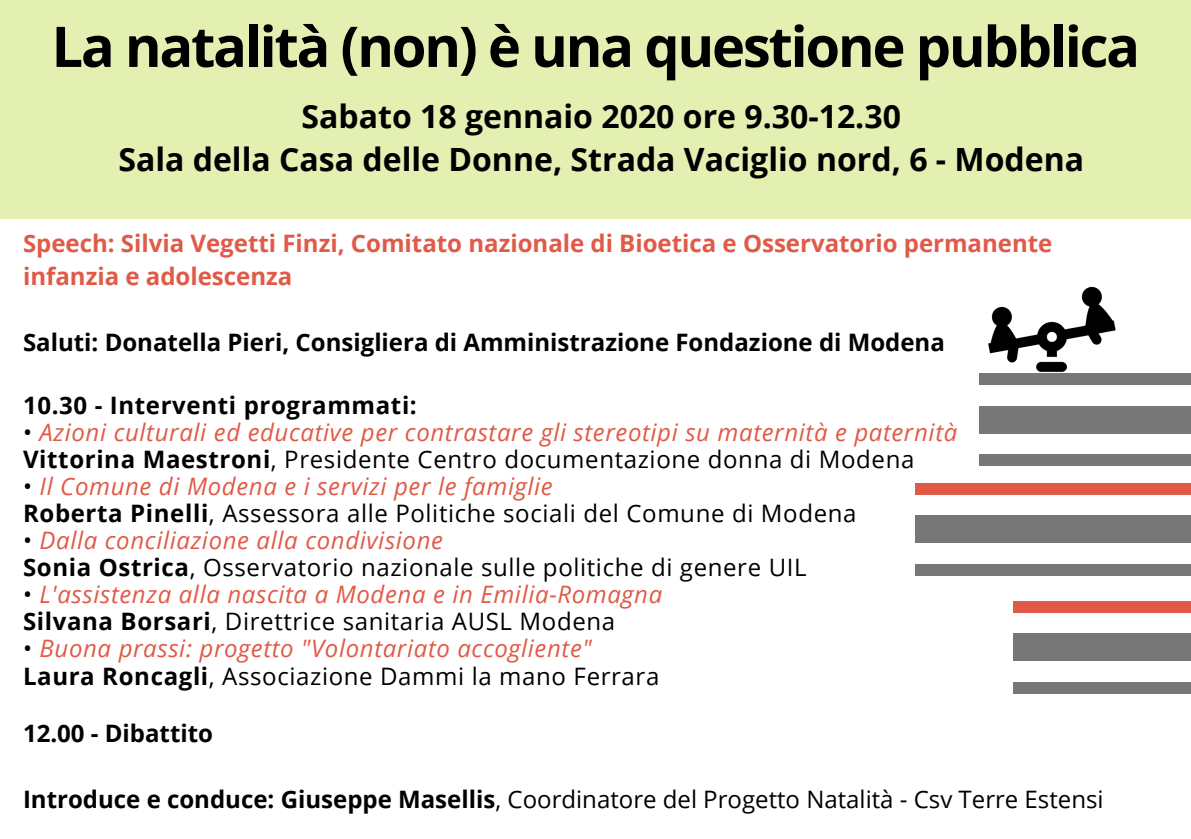
<style>
.page{position:relative;width:1191px;height:839px;background:#fff}
.page>*{position:absolute;margin:0;border:0;box-sizing:border-box;transform-origin:0 0}
.t1{font:700 56px "Open Sans";letter-spacing:-.04em;color:#000}
.t2{font:700 32px/43.6px "Open Sans";color:#000;text-align:center}
.t3{font:italic 24px/27px "Open Sans";letter-spacing:.025em;color:#e05a47}
.t4{font:24px/27px "Open Sans";letter-spacing:.025em;color:#000}
.t5{font:700 24px/33px "Open Sans";color:#e05a47}
.t6{font:700 24px "Open Sans";color:#000}
.t7{font:24px "Open Sans";color:#000}
.t8{font:700 24px "Open Sans";letter-spacing:.025em;color:#000}
.s1{font-style:normal;color:#000}
.s2{font-weight:700;font-style:normal;color:#000}
.s3{font-style:italic;color:#e05a47}
.s4{font-weight:700}
</style>
<div class="page">
<div style="left:0;top:0;width:1191px;height:218px;background:#e3f0b1"></div>
<img style="left:988px;top:286px;width:129px;height:88px">
<div style="left:916px;top:483px;width:275px;height:11px;background:#e05a47"></div>
<div style="left:916px;top:564px;width:275px;height:11px;background:#777"></div>
<div style="left:916px;top:515px;width:275px;height:28px;background:#777"></div>
<div style="left:1013px;top:601px;width:178px;height:11px;background:#e05a47"></div>
<div style="left:1013px;top:682px;width:178px;height:11px;background:#777"></div>
<div style="left:1013px;top:633px;width:178px;height:28px;background:#777"></div>
<div style="left:980px;top:374px;width:211px;height:11px;background:#777"></div>
<div style="left:980px;top:455px;width:211px;height:11px;background:#777"></div>
<div style="left:980px;top:406px;width:211px;height:27px;background:#777"></div>
<h1 class="t1" style="left:52px;top:7px;width:1090px">La natalità (non) è una questione pubblica</h1>
<h2 class="t2" style="left:118px;top:93px;width:967px">Sabato 18 gennaio 2020 ore 9.30-12.30<br>Sala della Casa delle Donne, Strada Vaciglio nord, 6 - Modena</h2>
<p class="t5" style="left:23px;top:226px;width:1031px">Speech: Silvia Vegetti Finzi, Comitato nazionale di Bioetica e Osservatorio permanente infanzia e adolescenza</p>
<p class="t6" style="left:23px;top:325px;width:923px">Saluti: Donatella Pieri, Consigliera di Amministrazione Fondazione di Modena</p>
<p class="t8" style="left:23px;top:388px;width:395px">10.30 - Interventi programmati:</p>
<p class="t3" style="left:23px;top:418px;width:936px"><span class="s1">•</span> Azioni culturali ed educative per contrastare gli stereotipi su maternità e paternità<br><span class="s2">Vittorina Maestroni</span><span class="s1">, Presidente Centro documentazione donna di Modena</span></p>
<p class="t4" style="left:23px;top:472px;width:835px">• <span class="s3">Il Comune di Modena e i servizi per le famiglie<br></span><span class="s4">Roberta Pinelli</span>, Assessora alle Politiche sociali del Comune di Modena</p>
<p class="t4" style="left:23px;top:526px;width:785px">• <span class="s3">Dalla conciliazione alla condivisione<br></span><span class="s4">Sonia Ostrica</span>, Osservatorio nazionale sulle politiche di genere UIL</p>
<p class="t3" style="left:23px;top:580px;width:641px"><span class="s1">•</span> L'assistenza alla nascita a Modena e in Emilia-Romagna<br><span class="s2">Silvana Borsari</span><span class="s1">, Direttrice sanitaria AUSL Modena</span></p>
<p class="t3" style="left:23px;top:634px;width:638px"><span class="s1">•</span> Buona prassi: progetto "Volontariato accogliente"<br><span class="s2">Laura Roncagli</span><span class="s1">, Associazione Dammi la mano Ferrara</span></p>
<p class="t6" style="left:23px;top:716px;width:192px">12.00 - Dibattito</p>
<p class="t7" style="left:23px;top:782px;width:1082px"><span class="s4">Introduce e conduce: Giuseppe Masellis</span>, Coordinatore del Progetto Natalità - Csv Terre Estensi</p>
</div>
